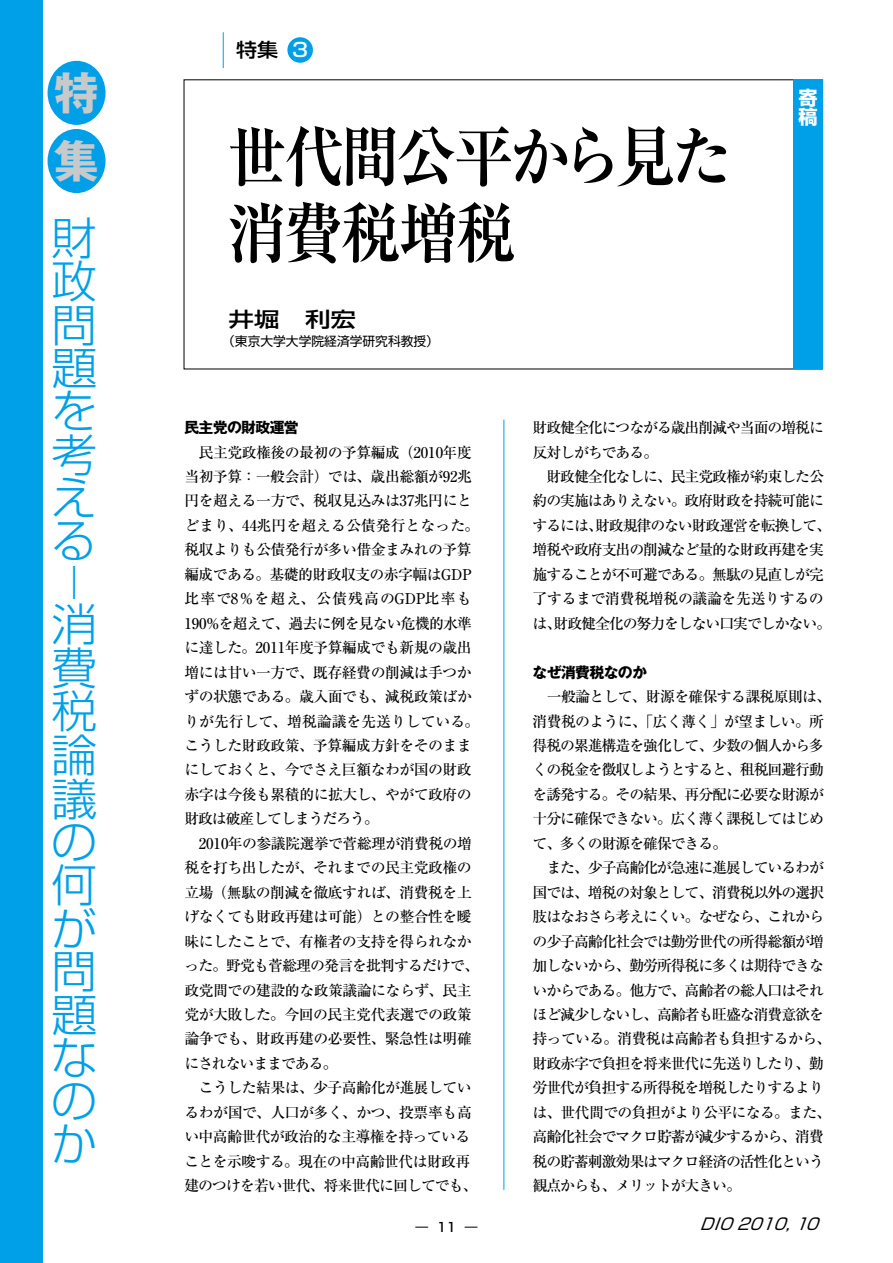
<style>
.page{position:relative;width:893px;height:1263px;background:#fff}
.page>*{position:absolute;margin:0;border:0;box-sizing:border-box;transform-origin:0 0}
.t1{font:700 65.85px/76.5px "Ryumin Pro";letter-spacing:-.06em;color:#000;scale:.91 1}
.t2{font:300 44.85px/43.3px "Shin Go Pro";color:#00a0e9;text-align:justify}
.t3{font:700 44.85px/68.1px "Gothic MB101 Pro";color:#c8c9ca}
.t4{font:300 33px "Shin Go Pro";color:#00a0e9;scale:1.4 1}
.t5{font:500 20.4px "Shin Go Pro";color:#000;scale:1.25 1}
.t6{font:500 19.2px "Shin Go Pro";color:#000;scale:1.1 1}
.t7{font:700 19.2px/19.2px "Shin Go Pro";color:#fff}
.t8{font:italic 15.9px "Shin Go Pro";color:#000}
.t9{font:500 14.85px/24.5px "Ryumin Pro";letter-spacing:-.045em;color:#000}
.t10{font:500 14.85px/24.5px "Ryumin Pro";letter-spacing:-.07em;color:#000}
.t11{font:700 14.85px "Gothic MB101 Pro";letter-spacing:-.045em;color:#000}
.t12{font:12.75px "Shin Go Pro";color:#000}
.t13{font:500 12.75px "Shin Go Pro";color:#000}
.s1{color:#fff}
</style>
<div class="page">
<div style="left:793px;top:80px;width:30px;height:289px;background:#00a0e9"></div>
<hr style="left:504px;top:420px;width:1px;height:770px;background:#00a0e9">
<div style="left:0;top:0;width:43px;height:1263px;background:#00a0e9"></div>
<div style="left:48px;top:61px;width:58px;height:64px;background:#00a0e9;border-radius:50%"></div>
<div style="left:48px;top:129px;width:58px;height:64px;background:#00a0e9;border-radius:50%"></div>
<div style="left:287px;top:37px;width:26px;height:26px;background:#00a0e9;border-radius:50%"></div>
<hr style="left:223px;top:32px;width:1px;height:36px;background:#00a0e9">
<h2 class="t3" style="left:54px;top:53px;width:46px">特集</h2>
<h2 class="t2" style="left:51px;top:210px;width:46px">財政問題を考える</h2>
<h3 class="t4" style="left:51px;top:555px;width:19px">─</h3>
<h2 class="t2" style="left:51px;top:597px;width:47px">消費税論議の何が問題なのか</h2>
<p class="t6" style="left:236px;top:34px;width:65px">特集 <span class="s1">3</span></p>
<h1 class="t1" style="left:227px;top:114px;width:556px">世代間公平から見た消費税増税</h1>
<h3 class="t5" style="left:229px;top:303px;width:104px">井堀　利宏</h3>
<p class="t12" style="left:222px;top:331px;width:218px">（東京大学大学院経済学研究科教授）</p>
<p class="t7" style="left:798px;top:86px;width:20px">寄稿</p>
<p class="t11" style="left:184px;top:415px;width:116px">民主党の財政運営</p>
<p class="t9" style="left:184px;top:439px;width:297px">　民主党政権後の最初の予算編成（2010年度当初予算：一般会計）では、歳出総額が92兆円を超える一方で、税収見込みは37兆円にとどまり、44兆円を超える公債発行となった。税収よりも公債発行が多い借金まみれの予算編成である。基礎的財政収支の赤字幅はGDP比率で8%を超え、公債残高のGDP比率も<br>190%を超えて、過去に例を見ない危機的水準に達した。2011年度予算編成でも新規の歳出増には甘い一方で、既存経費の削減は手つかずの状態である。歳入面でも、減税政策ばかりが先行して、増税論議を先送りしている。こうした財政政策、予算編成方針をそのままにしておくと、今でさえ巨額なわが国の財政赤字は今後も累積的に拡大し、やがて政府の財政は破産してしまうだろう。<br>　2010年の参議院選挙で菅総理が消費税の増税を打ち出したが、それまでの民主党政権の立場（無駄の削減を徹底すれば、消費税を上げなくても財政再建は可能）との整合性を曖昧にしたことで、有権者の支持を得られなかった。野党も菅総理の発言を批判するだけで、政党間での建設的な政策議論にならず、民主党が大敗した。今回の民主党代表選での政策論争でも、財政再建の必要性、緊急性は明確にされないままである。<br>　こうした結果は、少子高齢化が進展しているわが国で、人口が多く、かつ、投票率も高い中高齢世代が政治的な主導権を持っていることを示唆する。現在の中高齢世代は財政再建のつけを若い世代、将来世代に回してでも、</p>
<p class="t13" style="left:416px;top:1216px;width:63px">― 11 ―</p>
<p class="t10" style="left:533px;top:414px;width:300px">財政健全化につながる歳出削減や当面の増税に反対しがちである。<br>　財政健全化なしに、民主党政権が約束した公約の実施はありえない。政府財政を持続可能にするには、財政規律のない財政運営を転換して、増税や政府支出の削減など量的な財政再建を実施することが不可避である。無駄の見直しが完了するまで消費税増税の議論を先送りするのは、財政健全化の努力をしない口実でしかない。</p>
<p class="t11" style="left:533px;top:660px;width:116px">なぜ消費税なのか</p>
<p class="t10" style="left:533px;top:683px;width:300px">　一般論として、財源を確保する課税原則は、消費税のように、「広く薄く」が望ましい。所得税の累進構造を強化して、少数の個人から多くの税金を徴収しようとすると、租税回避行動を誘発する。その結果、再分配に必要な財源が十分に確保できない。広く薄く課税してはじめて、多くの財源を確保できる。<br>　また、少子高齢化が急速に進展しているわが国では、増税の対象として、消費税以外の選択肢はなおさら考えにくい。なぜなら、これからの少子高齢化社会では勤労世代の所得総額が増加しないから、勤労所得税に多くは期待できないからである。他方で、高齢者の総人口はそれほど減少しないし、高齢者も旺盛な消費意欲を持っている。消費税は高齢者も負担するから、財政赤字で負担を将来世代に先送りしたり、勤労世代が負担する所得税を増税したりするよりは、世代間での負担がより公平になる。また、高齢化社会でマクロ貯蓄が減少するから、消費税の貯蓄刺激効果はマクロ経済の活性化という観点からも、メリットが大きい。</p>
<p class="t8" style="left:700px;top:1210px;width:127px">DIO 2010, 10</p>
</div>
